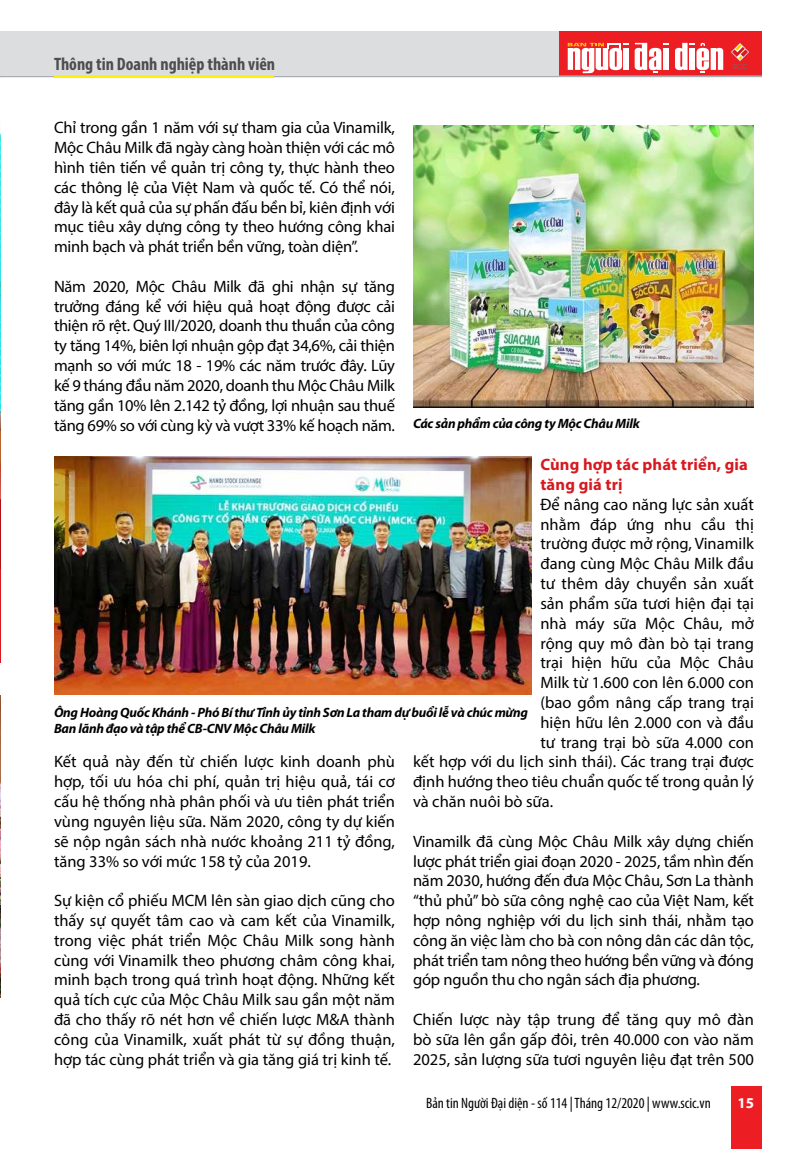
<style>
.page{position:relative;width:808px;height:1149px;background:#fff}
.page>*{position:absolute;margin:0;border:0;box-sizing:border-box;transform-origin:0 0}
.t1{font:700 condensed 18px "Myriad Pro";color:#4d4d4f}
.t2{font:16.5px/19.8px "Myriad Pro";color:#000;text-align:justify}
.t3{font:700 16.5px/19.8px "Myriad Pro";letter-spacing:.01em;color:#d71920}
.t4{font:condensed 15px "Myriad Pro";color:#000}
.t5{font:700 15px "Myriad Pro";color:#fff}
.t6{font:italic 700 13.5px/16.2px "Myriad Pro";letter-spacing:-.02em;color:#000}
</style>
<div class="page">
<img style="left:0;top:131px;width:1px;height:368px">
<hr style="left:0;top:517px;width:1px;height:146px;background:#d71920">
<hr style="left:0;top:499px;width:1px;height:70px;background:#b11116">
<img style="left:0;top:695px;width:1px;height:302px">
<img style="left:54px;top:457px;width:478px;height:237px">
<img style="left:413px;top:126px;width:341px;height:281px">
<hr style="left:0;top:31px;width:1px;height:44px;background:#dcddde">
<div style="left:559px;top:31px;width:203px;height:44px;background:#ed1d24"></div>
<div style="left:1px;top:31px;width:558px;height:44px;background:#dcddde"></div>
<svg style="left:0;top:42px;width:762px;height:35px"></svg>
<div style="left:730px;top:1085px;width:31px;height:63px;background:#ed1d24"></div>
<hr style="left:54px;top:75px;width:220px;height:2px;background:#fff200">
<p class="t1" style="left:54px;top:52px;width:223px">Thông tin Doanh nghiệp thành viên</p>
<p class="t2" style="left:54px;top:118px;width:342px">Chỉ trong gần 1 năm với sự tham gia của Vinamilk, Mộc Châu Milk đã ngày càng hoàn thiện với các mô hình tiên tiến về quản trị công ty, thực hành theo các thông lệ của Việt Nam và quốc tế. Có thể nói, đây là kết quả của sự phấn đấu bền bỉ, kiên định với mục tiêu xây dựng công ty theo hướng công khai minh bạch và phát triển bền vững, toàn diện”.</p>
<p class="t2" style="left:54px;top:276px;width:342px">Năm 2020, Mộc Châu Milk đã ghi nhận sự tăng trưởng đáng kể với hiệu quả hoạt động được cải thiện rõ rệt. Quý III/2020, doanh thu thuần của công ty tăng 14%, biên lợi nhuận gộp đạt 34,6%, cải thiện mạnh so với mức 18 - 19% các năm trước đây. Lũy kế 9 tháng đầu năm 2020, doanh thu Mộc Châu Milk tăng gần 10% lên 2.142 tỷ đồng, lợi nhuận sau thuế tăng 69% so với cùng kỳ và vượt 33% kế hoạch năm.</p>
<p class="t6" style="left:413px;top:415px;width:228px">Các sản phẩm của công ty Mộc Châu Milk</p>
<p class="t3" style="left:540px;top:454px;width:209px">Cùng hợp tác phát triển, gia tăng giá trị</p>
<p class="t2" style="left:540px;top:494px;width:215px">Để nâng cao năng lực sản xuất</p>
<p class="t2" style="left:540px;top:514px;width:215px">nhằm đáp ứng nhu cầu thị</p>
<p class="t2" style="left:540px;top:533px;width:215px">trường được mở rộng, Vinamilk</p>
<p class="t2" style="left:540px;top:553px;width:215px">đang cùng Mộc Châu Milk đầu</p>
<p class="t2" style="left:540px;top:573px;width:215px">tư thêm dây chuyền sản xuất</p>
<p class="t2" style="left:540px;top:593px;width:215px">sản phẩm sữa tươi hiện đại tại</p>
<p class="t2" style="left:540px;top:613px;width:215px">nhà máy sữa Mộc Châu, mở</p>
<p class="t2" style="left:540px;top:632px;width:215px">rộng quy mô đàn bò tại trang</p>
<p class="t2" style="left:540px;top:652px;width:215px">trại hiện hữu của Mộc Châu</p>
<p class="t2" style="left:540px;top:672px;width:215px">Milk từ 1.600 con lên 6.000 con</p>
<p class="t2" style="left:540px;top:692px;width:215px">(bao gồm nâng cấp trang trại</p>
<p class="t2" style="left:540px;top:712px;width:215px">hiện hữu lên 2.000 con và đầu</p>
<p class="t2" style="left:540px;top:731px;width:215px">tư trang trại bò sữa 4.000 con</p>
<p class="t2" style="left:413px;top:751px;width:342px">kết hợp với du lịch sinh thái). Các trang trại được</p>
<p class="t2" style="left:413px;top:771px;width:342px">định hướng theo tiêu chuẩn quốc tế trong quản lý</p>
<p class="t2" style="left:413px;top:791px;width:142px">và chăn nuôi bò sữa.</p>
<p class="t2" style="left:413px;top:830px;width:342px">Vinamilk đã cùng Mộc Châu Milk xây dựng chiến lược phát triển giai đoạn 2020 - 2025, tầm nhìn đến năm 2030, hướng đến đưa Mộc Châu, Sơn La thành “thủ phủ” bò sữa công nghệ cao của Việt Nam, kết hợp nông nghiệp với du lịch sinh thái, nhằm tạo công ăn việc làm cho bà con nông dân các dân tộc, phát triển tam nông theo hướng bền vững và đóng góp nguồn thu cho ngân sách địa phương.</p>
<p class="t2" style="left:413px;top:1009px;width:342px">Chiến lược này tập trung để tăng quy mô đàn bò sữa lên gần gấp đôi, trên 40.000 con vào năm 2025, sản lượng sữa tươi nguyên liệu đạt trên 500</p>
<p class="t6" style="left:54px;top:703px;width:475px">Ông Hoàng Quốc Khánh - Phó Bí thư Tỉnh ủy tỉnh Sơn La tham dự buổi lễ và chúc mừng<br>Ban lãnh đạo và tập thể CB-CNV Mộc Châu Milk</p>
<p class="t2" style="left:54px;top:751px;width:343px">Kết quả này đến từ chiến lược kinh doanh phù hợp, tối ưu hóa chi phí, quản trị hiệu quả, tái cơ cấu hệ thống nhà phân phối và ưu tiên phát triển vùng nguyên liệu sữa. Năm 2020, công ty dự kiến sẽ nộp ngân sách nhà nước khoảng 211 tỷ đồng, tăng 33% so với mức 158 tỷ của 2019.</p>
<p class="t2" style="left:54px;top:890px;width:342px">Sự kiện cổ phiếu MCM lên sàn giao dịch cũng cho thấy sự quyết tâm cao và cam kết của Vinamilk, trong việc phát triển Mộc Châu Milk song hành cùng với Vinamilk theo phương châm công khai, minh bạch trong quá trình hoạt động. Những kết quả tích cực của Mộc Châu Milk sau gần một năm đã cho thấy rõ nét hơn về chiến lược M&amp;A thành công của Vinamilk, xuất phát từ sự đồng thuận, hợp tác cùng phát triển và gia tăng giá trị kinh tế.</p>
<p class="t4" style="left:426px;top:1093px;width:286px">Bản tin Người Đại diện - số 114 | Tháng 12/2020 | www.scic.vn</p>
<p class="t5" style="left:738px;top:1092px;width:18px">15</p>
</div>
